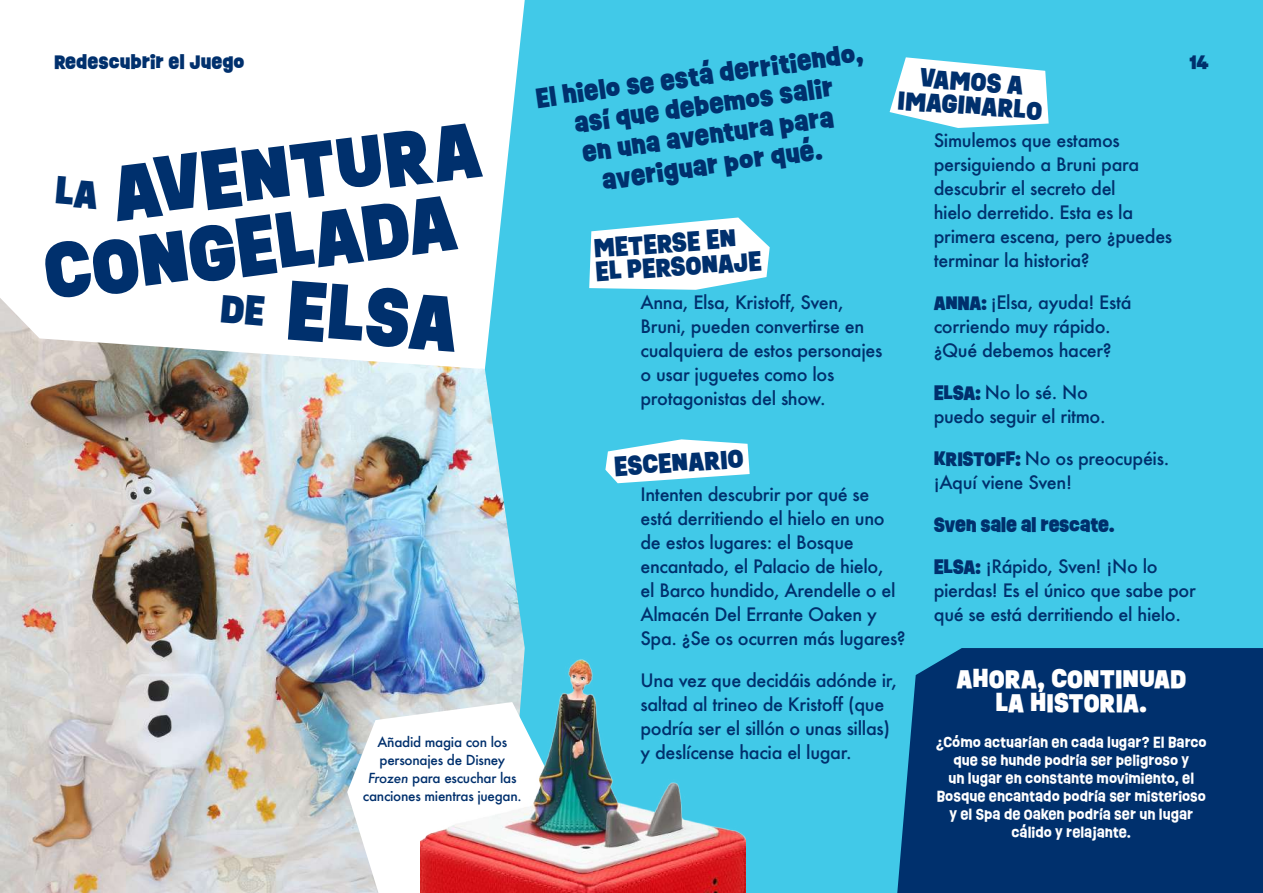
<style>
.page{position:relative;width:1263px;height:893px;background:#41c9e8}
.page>*{position:absolute;margin:0;border:0;box-sizing:border-box;transform-origin:0 0}
.t1{font:900 72px "Ruddy";color:#00306d}
.t2{font:900 24px/30px "Ruddy";color:#00306d;text-align:center}
.t3{font:900 24px/24px "Ruddy";color:#fff;text-align:center}
.t4{font:500 18px/24px "Futura";letter-spacing:-.02em;color:#00306d}
.t5{font:900 18px "Ruddy";letter-spacing:-.01em;color:#00306d}
.t6{font:700 13.5px/18px "Ruddy";color:#fff;text-align:center}
.t7{font:500 13.5px/18px "Futura";letter-spacing:-.02em;color:#00306d;text-align:center}
.s1{font-family:"Ruddy";font-weight:900}
.s2{font-style:italic}
</style>
<div class="page">
<img style="left:0;top:369px;width:514px;height:524px">
<svg style="left:0;top:0;width:525px;height:369px;fill:#fff"></svg>
<svg style="left:347px;top:702px;width:74px;height:191px"></svg>
<img style="left:421px;top:572px;width:325px;height:321px">
<div style="left:897px;top:648px;width:366px;height:245px;background:#00306d"></div>
<svg style="left:890px;top:57px;width:159px;height:71px"></svg>
<svg style="left:589px;top:217px;width:181px;height:73px"></svg>
<svg style="left:605px;top:439px;width:145px;height:44px"></svg>
<svg style="left:56px;top:176px;width:43px;height:33px"></svg>
<svg style="left:221px;top:295px;width:44px;height:31px"></svg>
<h2 class="t2" style="left:534px;top:84px;width:332px;rotate:-8deg">EL HIELO SE ESTÁ DERRITIENDO,<br>ASÍ QUE DEBEMOS SALIR<br>EN UNA AVENTURA PARA<br>AVERIGUAR POR QUÉ.</h2>
<p class="t5" style="left:54px;top:48px;width:192px">REDESCUBRIR EL JUEGO</p>
<p class="t5" style="left:1189px;top:48px;width:21px">14</p>
<h2 class="t2" style="left:900px;top:64px;width:146px;line-height:24px;rotate:4deg">VAMOS A<br>IMAGINARLO</h2>
<h1 class="t1" style="left:106px;top:139px;width:371px;rotate:-7deg">AVENTURA</h1>
<p class="t4" style="left:934px;top:128px;width:240px">Simulemos que estamos persiguiendo a Bruni para descubrir el secreto del<br>hielo derretido. Esta es la primera escena, pero ¿puedes terminar la historia?</p>
<p class="t4" style="left:934px;top:290px;width:199px"><span class="s1">ANNA:</span> ¡Elsa, ayuda! Está corriendo muy rápido. ¿Qué debemos hacer?</p>
<p class="t4" style="left:934px;top:380px;width:173px"><span class="s1">ELSA:</span> No lo sé. No puedo seguir el ritmo.</p>
<p class="t4" style="left:934px;top:446px;width:237px"><span class="s1">KRISTOFF:</span> No os preocupéis. ¡Aquí viene Sven!</p>
<p class="t5" style="left:934px;top:511px;width:182px">SVEN SALE AL RESCATE.</p>
<p class="t4" style="left:934px;top:554px;width:264px"><span class="s1">ELSA:</span> ¡Rápido, Sven! ¡No lo pierdas! Es el único que sabe por qué se está derritiendo el hielo.</p>
<h1 class="t1" style="left:37px;top:223px;width:416px;rotate:-8deg">CONGELADA</h1>
<h2 class="t2" style="left:593px;top:236px;width:168px;line-height:24px;text-align:left;rotate:-4deg">METERSE EN<br>EL PERSONAJE</h2>
<h1 class="t1" style="left:290px;top:257px;width:172px;rotate:4deg">ELSA</h1>
<p class="t4" style="left:640px;top:290px;width:243px">Anna, Elsa, Kristoff, Sven,<br>Bruni, pueden convertirse en cualquiera de estos personajes o usar juguetes como los protagonistas del show.</p>
<h2 class="t2" style="left:613px;top:452px;width:131px;rotate:-4deg">ESCENARIO</h2>
<p class="t4" style="left:640px;top:482px;width:267px">Intenten descubrir por qué se está derritiendo el hielo en uno de estos lugares: el Bosque encantado, el Palacio de hielo,<br>el Barco hundido, Arendelle o el<br>Almacén Del Errante Oaken y<br>Spa. ¿Se os ocurren más lugares?</p>
<p class="t4" style="left:640px;top:668px;width:258px">Una vez que decidáis adónde ir, saltad al trineo de Kristoff (que podría ser el sillón o unas sillas) y deslícense hacia el lugar.</p>
<h2 class="t3" style="left:956px;top:667px;width:231px">AHORA, CONTINUAD<br>LA HISTORIA.</h2>
<p class="t6" style="left:936px;top:733px;width:272px">¿Cómo actuarían en cada lugar? El Barco que se hunde podría ser peligroso y<br>un lugar en constante movimiento, el Bosque encantado podría ser misterioso y el Spa de Oaken podría ser un lugar cálido y relajante.</p>
<p class="t7" style="left:363px;top:733px;width:160px">Añadid magia con los personajes de Disney<br><span class="s2">Frozen</span> para escuchar las canciones mientras juegan.</p>
</div>
